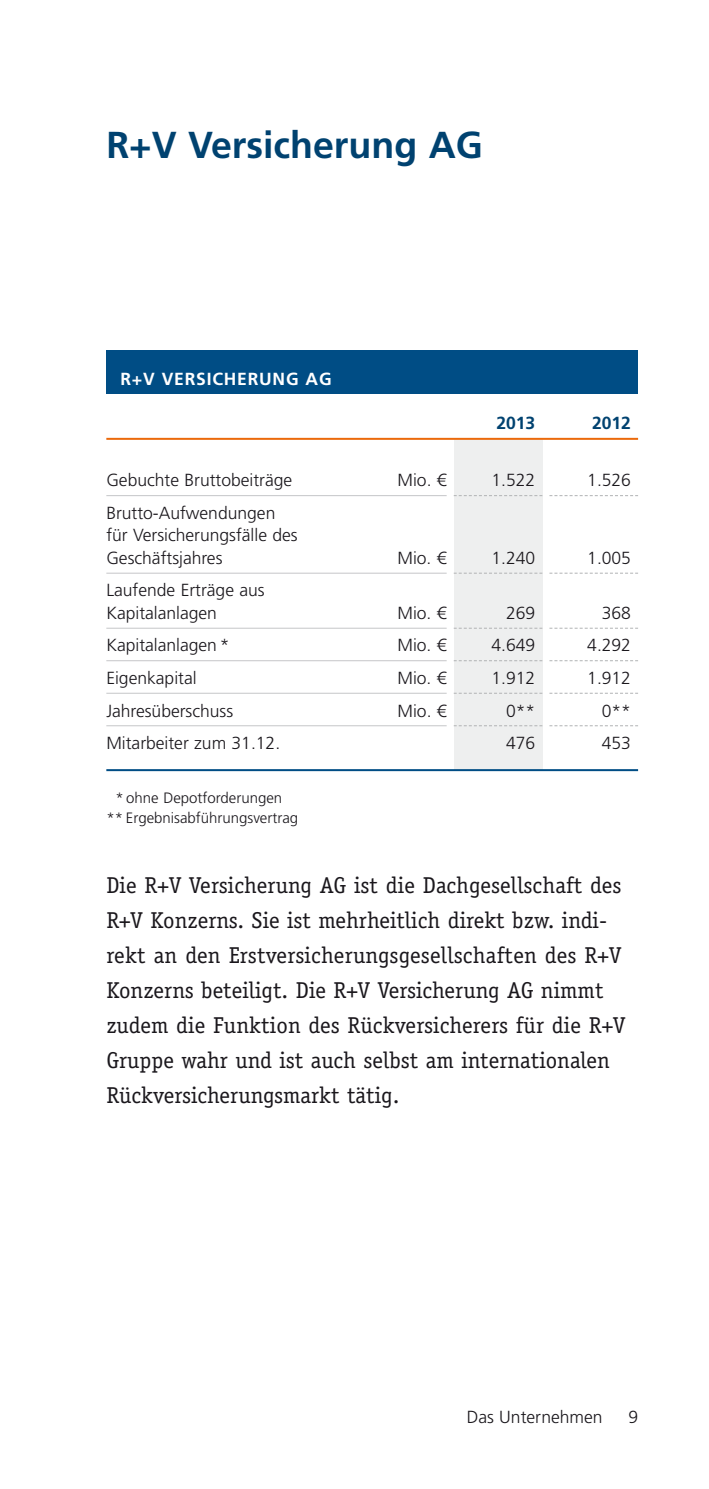
<style>
.page{position:relative;width:709px;height:1489px;background:#fff}
.page>*{position:absolute;margin:0;border:0;box-sizing:border-box;transform-origin:0 0}
.t1{font:700 37.5px "Frutiger LT";color:#004270}
.t2{font:23px/35px "Officina Serif";color:#1a171c}
.t3{font:300 17.5px/32.5px "Frutiger LT";color:#1a171c;text-align:right}
.t4{font:700 17.5px "Frutiger LT";letter-spacing:.045em;color:#fff}
.t5{font:700 17.5px "Frutiger LT";color:#004270}
.t6{font:300 15px/20px "Frutiger LT";color:#1a171c;text-align:center}
</style>
<div class="page">
<div style="left:454px;top:439px;width:88px;height:330px;background:#eeefef"></div>
<hr style="left:106px;top:438px;width:532px;height:2px;background:#eb690b">
<svg style="left:549px;top:495px;width:89px;height:1px"></svg>
<svg style="left:549px;top:572px;width:89px;height:1px"></svg>
<svg style="left:549px;top:627px;width:89px;height:1px"></svg>
<svg style="left:549px;top:660px;width:89px;height:1px"></svg>
<svg style="left:549px;top:692px;width:89px;height:1px"></svg>
<svg style="left:549px;top:725px;width:89px;height:1px"></svg>
<svg style="left:454px;top:495px;width:88px;height:1px"></svg>
<svg style="left:454px;top:572px;width:88px;height:1px"></svg>
<svg style="left:454px;top:627px;width:88px;height:1px"></svg>
<svg style="left:454px;top:660px;width:88px;height:1px"></svg>
<svg style="left:454px;top:692px;width:88px;height:1px"></svg>
<svg style="left:454px;top:725px;width:88px;height:1px"></svg>
<hr style="left:106px;top:495px;width:340px;height:1px;background:#c5c6c8">
<hr style="left:106px;top:572px;width:340px;height:1px;background:#c5c6c8">
<hr style="left:106px;top:627px;width:340px;height:1px;background:#c5c6c8">
<hr style="left:106px;top:660px;width:340px;height:1px;background:#c5c6c8">
<hr style="left:106px;top:692px;width:340px;height:1px;background:#c5c6c8">
<hr style="left:106px;top:725px;width:340px;height:1px;background:#c5c6c8">
<div style="left:106px;top:350px;width:532px;height:44px;background:#004d85"></div>
<hr style="left:106px;top:769px;width:532px;height:2px;background:#004d85">
<h1 class="t1" style="left:106px;top:129px;width:378px">R+V Versicherung AG</h1>
<p class="t4" style="left:120px;top:372px;width:213px">R+V VERSICHERUNG AG</p>
<p class="t3" style="left:106px;top:465px;width:187px">Gebuchte Bruttobeiträge</p>
<p class="t3" style="left:397px;top:465px;width:51px">Mio. €</p>
<p class="t3" style="left:106px;top:503px;width:193px;line-height:22.5px;text-align:left">Brutto-Aufwendungen für Versicherungsfälle des<br>Geschäftsjahres</p>
<p class="t3" style="left:397px;top:543px;width:51px">Mio. €</p>
<p class="t3" style="left:106px;top:580px;width:160px;line-height:22.5px;text-align:left">Laufende Erträge aus<br>Kapitalanlagen</p>
<p class="t3" style="left:397px;top:598px;width:51px">Mio. €</p>
<p class="t3" style="left:106px;top:630px;width:125px">Kapitalanlagen *</p>
<p class="t3" style="left:397px;top:630px;width:51px">Mio. €</p>
<p class="t3" style="left:106px;top:663px;width:92px">Eigenkapital</p>
<p class="t3" style="left:397px;top:663px;width:51px">Mio. €</p>
<p class="t3" style="left:106px;top:695px;width:128px">Jahresüberschuss</p>
<p class="t3" style="left:397px;top:695px;width:51px">Mio. €</p>
<p class="t3" style="left:106px;top:728px;width:175px">Mitarbeiter zum 31.12.</p>
<p class="t6" style="left:106px;top:789px;width:193px">* ohne Depotforderungen<br>** Ergebnisabführungsvertrag</p>
<p class="t5" style="left:496px;top:416px;width:40px">2013</p>
<p class="t5" style="left:592px;top:416px;width:40px">2012</p>
<p class="t3" style="left:491px;top:465px;width:45px">1.522</p>
<p class="t3" style="left:587px;top:465px;width:45px">1.526</p>
<p class="t3" style="left:491px;top:543px;width:45px">1.240</p>
<p class="t3" style="left:587px;top:543px;width:45px">1.005</p>
<p class="t3" style="left:491px;top:598px;width:45px">269<br>4.649<br>1.912<br>0**<br>476</p>
<p class="t3" style="left:587px;top:598px;width:45px">368<br>4.292<br>1.912<br>0**<br>453</p>
<p class="t2" style="left:106px;top:869px;width:521px">Die R+V Versicherung AG ist die Dachgesellschaft des R+V Konzerns. Sie ist mehrheitlich direkt bzw. indi&shy;rekt an den Erstversicherungsgesellschaften des R+V Konzerns beteiligt. Die R+V Versicherung AG nimmt zudem die Funktion des Rückversicherers für die R+V Gruppe wahr und ist auch selbst am internationalen Rückversicherungsmarkt tätig.</p>
<p class="t3" style="left:467px;top:1401px;width:137px">Das Unternehmen</p>
<p class="t3" style="left:628px;top:1401px;width:11px">9</p>
</div>
